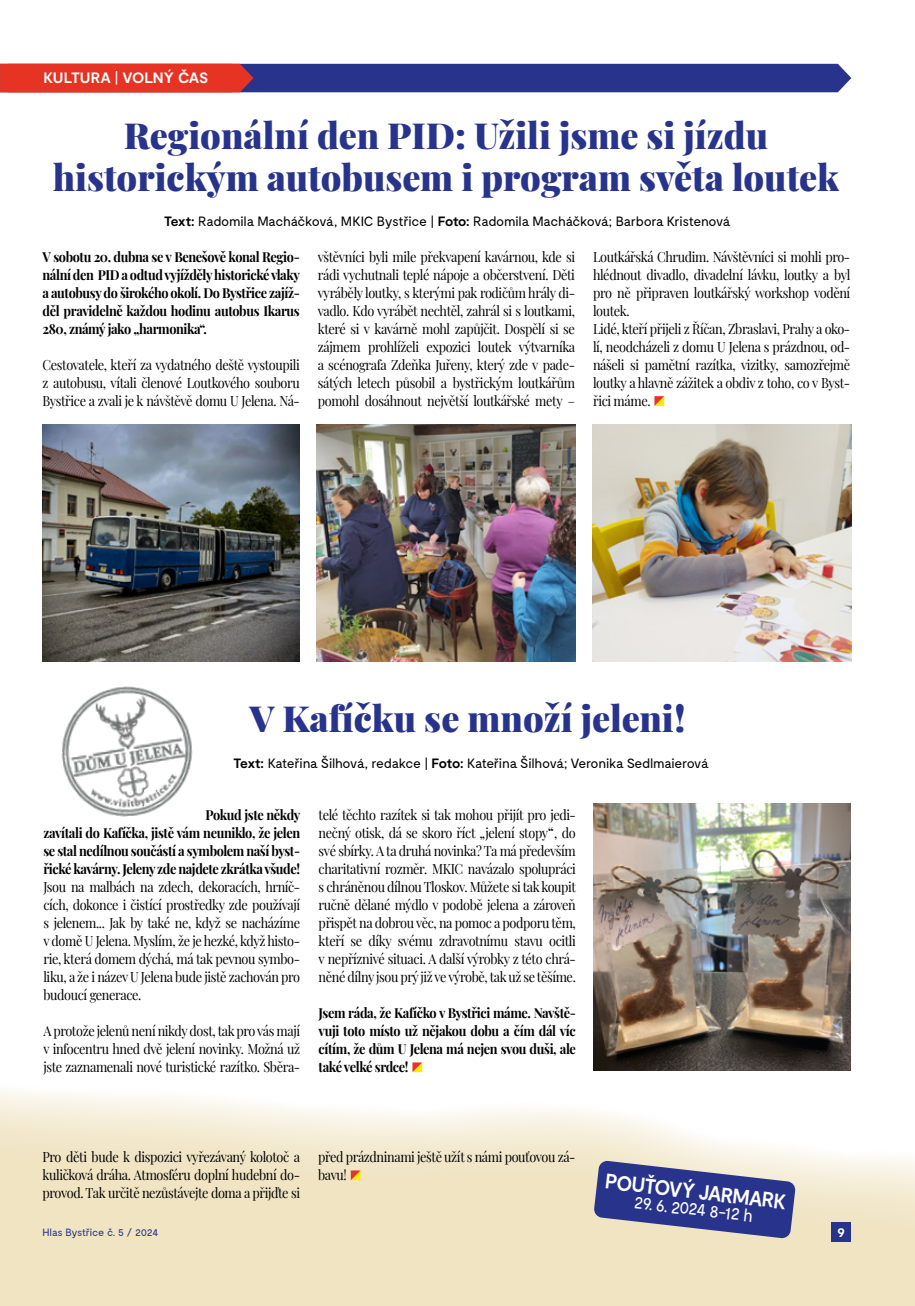
<style>
.page{position:relative;width:915px;height:1306px;background:#fff}
.page>*{position:absolute;margin:0;border:0;box-sizing:border-box;transform-origin:0 0}
.t1{font:900 36px/42px "Playfair Display";color:#28348b;text-align:center}
.t2{font:700 21px "Moderat";color:#fff;scale:.92 1}
.t3{font:18px "Moderat";color:#fff;scale:.92 1}
.t4{font:700 15px "Moderat";letter-spacing:-.01em;color:#fff}
.t5{font:13.8px/18px "Playfair Display";letter-spacing:-.03em;color:#000;text-align:justify;scale:.92 1}
.t6{font:700 13.8px/18px "Playfair Display";letter-spacing:-.03em;color:#000;text-align:justify;scale:.92 1}
.t7{font:13.5px "Moderat";letter-spacing:-.025em;color:#000}
.t8{font:700 13.5px "Moderat";color:#fff}
.t9{font:10.5px "Moderat";letter-spacing:-.035em;color:#28348b}
.s1{font-weight:400}
.s2{font-weight:700}
.s3{font-size:13.5px}
.s4{font-size:15px}
</style>
<div class="page">
<img style="left:0;top:1024px;width:914px;height:281px">
<svg style="left:0;top:64px;width:851px;height:28px;background:#60356d"></svg>
<svg style="left:412px;top:1062px;width:10px;height:10px"></svg>
<svg style="left:654px;top:396px;width:10px;height:10px"></svg>
<img style="left:316px;top:425px;width:259px;height:236px">
<img style="left:593px;top:804px;width:256px;height:266px">
<img style="left:61px;top:686px;width:132px;height:131px">
<img style="left:43px;top:425px;width:256px;height:236px">
<img style="left:592px;top:425px;width:258px;height:236px">
<div style="left:831px;top:1222px;width:19px;height:20px;background:#28348b"></div>
<svg style="left:593px;top:1160px;width:202px;height:78px;background:#62689e"></svg>
<svg style="left:350px;top:1170px;width:10px;height:10px"></svg>
<p class="t4" style="left:44px;top:69px;width:166px">KULTURA <span class="s1">|</span> VOLNÝ ČAS</p>
<h1 class="t1" style="left:53px;top:111px;width:787px">Regionální den PID: Užili jsme si jízdu historickým autobusem i program světa loutek</h1>
<p class="t7" style="left:164px;top:213px;width:568px"><span class="s2">Text:</span> Radomila Macháčková, MKIC Bystřice | <span class="s2">Foto:</span> Radomila Macháčková; Barbora Kristenová</p>
<p class="t6" style="left:43px;top:246px;width:281px">V sobotu 20. dubna se v Benešově konal Regio&shy;nální den PID a odtud vyjížděly historické vlaky a autobusy do širokého okolí. Do Bystřice zajíž&shy;děl pravidelně každou hodinu autobus Ikarus 280, známý jako „harmonika“.</p>
<p class="t5" style="left:43px;top:354px;width:281px">Cestovatele, kteří za vydatného deště vystoupili z autobusu, vítali členové Loutkového souboru Bystřice a zvali je k návštěvě domu U Jelena. Ná-</p>
<p class="t5" style="left:318px;top:246px;width:281px">vštěvníci byli mile překvapení kavárnou, kde si rádi vychutnali teplé nápoje a občerstvení. Děti vyráběly loutky, s kterými pak rodičům hrály di&shy;vadlo. Kdo vyrábět nechtěl, zahrál si s loutkami, které si v kavárně mohl zapůjčit. Dospělí si se zájmem prohlíželi expozici loutek výtvarníka a scénografa Zdeňka Juřeny, který zde v pade&shy;sátých letech působil a bystřickým loutkářům pomohl dosáhnout největší loutkářské mety –</p>
<p class="t5" style="left:593px;top:246px;width:281px;text-align:left">Loutkářská Chrudim. Návštěvníci si mohli pro&shy;hlédnout divadlo, divadelní lávku, loutky a byl pro ně připraven loutkářský workshop vodění loutek.<br>Lidé, kteří přijeli z Říčan, Zbraslavi, Prahy a oko&shy;lí, neodcházeli z domu U Jelena s prázdnou, od&shy;nášeli si pamětní razítka, vizitky, samozřejmě loutky a hlavně zážitek a obdiv z toho, co v Byst&shy;řici máme.</p>
<h1 class="t1" style="left:249px;top:694px;width:437px">V Kafíčku se množí jeleni!</h1>
<p class="t7" style="left:233px;top:755px;width:477px"><span class="s2">Text:</span> Kateřina Šilhová, redakce | <span class="s2">Foto:</span> Kateřina Šilhová; Veronika Sedlmaierová</p>
<p class="t6" style="left:43px;top:804px;width:281px;text-indent:162px">Pokud jste někdy zavítali do Kafíčka, jistě vám neuniklo, že jelen se stal nedílnou součástí a symbolem naší byst&shy;řické kavárny. Jeleny zde najdete zkrátka všude!</p>
<p class="t5" style="left:43px;top:876px;width:280px">Jsou na malbách na zdech, dekoracích, hrníč&shy;cích, dokonce i čistící prostředky zde používají s jelenem... Jak by také ne, když se nacházíme v domě U Jelena. Myslím, že je hezké, když histo&shy;rie, která domem dýchá, má tak pevnou symbo&shy;liku, a že i název U Jelena bude jistě zachován pro budoucí generace.</p>
<p class="t5" style="left:43px;top:1020px;width:280px">A protože jelenů není nikdy dost, tak pro vás mají v infocentru hned dvě jelení novinky. Možná už jste zaznamenali nové turistické razítko. Sběra-</p>
<p class="t5" style="left:318px;top:804px;width:281px">telé těchto razítek si tak mohou přijít pro jedi&shy;nečný otisk, dá se skoro říct <span class="s3">„</span>jelení stopy<span class="s4">“</span>, do své sbírky. A ta druhá novinka? Ta má především charitativní rozměr. MKIC navázalo spolupráci s chráněnou dílnou Tloskov. Můžete si tak koupit ručně dělané mýdlo v podobě jelena a zároveň přispět na dobrou věc, na pomoc a podporu těm, kteří se díky svému zdravotnímu stavu ocitli v nepříznivé situaci. A další výrobky z této chrá&shy;něné dílny jsou prý již ve výrobě, tak už se těšíme.</p>
<p class="t6" style="left:318px;top:1002px;width:281px">Jsem ráda, že Kafíčko v Bystřici máme. Navště&shy;vuji toto místo už nějakou dobu a čím dál víc cítím, že dům U Jelena má nejen svou duši, ale také velké srdce!</p>
<p class="t5" style="left:43px;top:1146px;width:281px">Pro děti bude k dispozici vyřezávaný kolotoč a kuličková dráha. Atmosféru doplní hudební do&shy;provod. Tak určitě nezůstávejte doma a přijďte si</p>
<p class="t5" style="left:318px;top:1146px;width:281px">před prázdninami ještě užít s námi pouťovou zá&shy;bavu!</p>
<h2 class="t2" style="left:606px;top:1168px;width:199px;rotate:7deg">POUŤOVÝ JARMARK</h2>
<h3 class="t3" style="left:635px;top:1191px;width:131px;rotate:7deg">29. 6. 2024 8-12 h</h3>
<p class="t9" style="left:43px;top:1226px;width:117px">Hlas Bystřice č. 5 / 2024</p>
<p class="t8" style="left:837px;top:1224px;width:9px">9</p>
</div>
